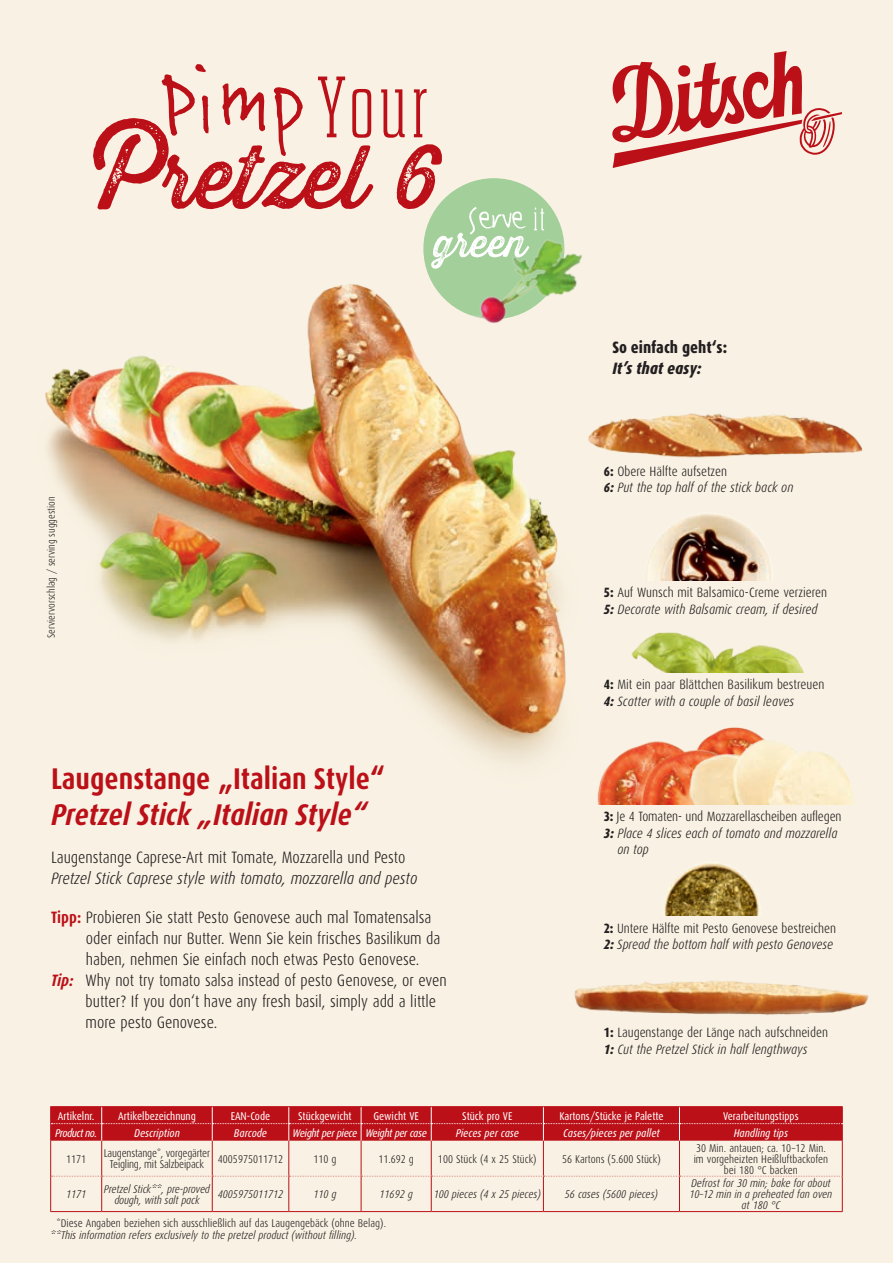
<style>
.page{position:relative;width:893px;height:1263px;background:#f9f2e4}
.page>*{position:absolute;margin:0;border:0;box-sizing:border-box;transform-origin:0 0}
.t1{font:141px "Jinky";color:#bb1018}
.t2{font:86.85px "Thirsty Rough Reg Two";color:#bb1018}
.t3{font:700 30px "Dax Condensed";color:#bb1018}
.t4{font:italic 700 30px "Dax Condensed";color:#bb1018}
.t5{font:300 16.5px "Dax Condensed";color:#231f20}
.t6{font:italic 300 16.5px "Dax Condensed";color:#231f20}
.t7{font:800 16.5px "Dax Condensed";color:#231f20}
.t8{font:italic 700 expanded 16.5px "Dax Condensed";color:#231f20}
.t9{font:300 13.5px/16.5px "Dax Condensed";color:#231f20}
.t10{font:italic 300 13.5px/16.5px "Dax Condensed";color:#231f20}
.t11{font:300 11.25px/11.2px "Dax Condensed";color:#231f20;text-align:center}
.t12{font:italic 300 11.25px/11.2px "Dax Condensed";color:#231f20;text-align:center}
.t13{font:11.25px "Dax Condensed";color:#fff}
.t14{font:italic 11.25px "Dax Condensed";color:#fff}
.t15{font:italic 11.25px "Dax Condensed";letter-spacing:-.03em;color:#fff}
.t16{font:italic 11.25px "Dax Condensed";letter-spacing:-.04em;color:#fff}
.t17{font:300 10.5px "Dax Condensed";color:#231f20}
.s1{font-family:"Dharma Slab E";font-weight:300;font-stretch:expanded;font-size:86.85px}
.s2{font-size:104.85px}
.s3{font-weight:700;color:#bb1018}
.s4{font-weight:700;font-style:italic;color:#bb1018}
.s5{font-weight:800;font-style:normal}
.s6{font-style:normal}
.s7{font-weight:700;font-stretch:expanded}
.s8{font-weight:800}
.s9{font-weight:700;font-style:italic;font-stretch:expanded}
.s10{font-style:italic}
</style>
<div class="page">
<svg style="left:612px;top:51px;width:230px;height:104px"></svg>
<img style="left:664px;top:864px;width:96px;height:52px">
<img style="left:791px;top:654px;width:13px;height:18px">
<img style="left:45px;top:147px;width:746px;height:717px">
<img style="left:569px;top:404px;width:294px;height:55px">
<img style="left:574px;top:980px;width:295px;height:35px">
<div style="left:423px;top:178px;width:141px;height:141px;background:#a3cf9a;border-radius:50%"></div>
<img style="left:438px;top:200px;width:179px;height:168px">
<svg style="left:431px;top:207px;width:113px;height:62px"></svg>
<hr style="left:50px;top:1141px;width:1px;height:35px;background:#bb1018">
<hr style="left:842px;top:1141px;width:1px;height:35px;background:#bb1018">
<hr style="left:50px;top:1176px;width:1px;height:35px;background:#bb1018">
<hr style="left:842px;top:1176px;width:1px;height:35px;background:#bb1018">
<hr style="left:50px;top:1211px;width:52px;height:1px;background:#bb1018">
<hr style="left:102px;top:1211px;width:110px;height:1px;background:#bb1018">
<hr style="left:212px;top:1211px;width:77px;height:1px;background:#bb1018">
<hr style="left:289px;top:1211px;width:72px;height:1px;background:#bb1018">
<hr style="left:361px;top:1211px;width:70px;height:1px;background:#bb1018">
<hr style="left:431px;top:1211px;width:112px;height:1px;background:#bb1018">
<hr style="left:543px;top:1211px;width:136px;height:1px;background:#bb1018">
<hr style="left:679px;top:1211px;width:164px;height:1px;background:#bb1018">
<hr style="left:50px;top:1106px;width:52px;height:1px;background:#bb1018">
<hr style="left:102px;top:1106px;width:110px;height:1px;background:#bb1018">
<hr style="left:212px;top:1106px;width:77px;height:1px;background:#bb1018">
<hr style="left:289px;top:1106px;width:72px;height:1px;background:#bb1018">
<hr style="left:361px;top:1106px;width:70px;height:1px;background:#bb1018">
<hr style="left:431px;top:1106px;width:112px;height:1px;background:#bb1018">
<hr style="left:543px;top:1106px;width:136px;height:1px;background:#bb1018">
<hr style="left:679px;top:1106px;width:164px;height:1px;background:#bb1018">
<svg style="left:50px;top:1107px;width:793px;height:34px;background:#bd171f"></svg>
<hr style="left:101px;top:1141px;width:1px;height:35px;background:#bb1018">
<hr style="left:212px;top:1141px;width:1px;height:35px;background:#bb1018">
<hr style="left:288px;top:1141px;width:1px;height:35px;background:#bb1018">
<hr style="left:361px;top:1141px;width:1px;height:35px;background:#bb1018">
<hr style="left:431px;top:1141px;width:1px;height:35px;background:#bb1018">
<hr style="left:543px;top:1141px;width:1px;height:35px;background:#bb1018">
<hr style="left:679px;top:1141px;width:1px;height:35px;background:#bb1018">
<hr style="left:101px;top:1176px;width:1px;height:35px;background:#bb1018">
<hr style="left:212px;top:1176px;width:1px;height:35px;background:#bb1018">
<hr style="left:288px;top:1176px;width:1px;height:35px;background:#bb1018">
<hr style="left:361px;top:1176px;width:1px;height:35px;background:#bb1018">
<hr style="left:431px;top:1176px;width:1px;height:35px;background:#bb1018">
<hr style="left:543px;top:1176px;width:1px;height:35px;background:#bb1018">
<hr style="left:679px;top:1176px;width:1px;height:35px;background:#bb1018">
<svg style="left:51px;top:1176px;width:791px;height:1px"></svg>
<h1 class="t1" style="left:163px;top:24px;width:265px">Pimp<span class="s1">Your</span></h1>
<h2 class="t2" style="left:94px;top:113px;width:349px"><span class="s2">P</span>retzel 6</h2>
<p class="t17" style="left:46px;top:638px;width:143px;rotate:-90deg">Serviervorschlag / serving suggestion</p>
<h3 class="t3" style="left:51px;top:762px;width:336px">Laugenstange „Italian Style“</h3>
<h3 class="t4" style="left:51px;top:797px;width:317px">Pretzel Stick „Italian Style“</h3>
<p class="t5" style="left:51px;top:848px;width:356px">Laugenstange Caprese-Art mit Tomate, Mozzarella und Pesto</p>
<p class="t6" style="left:51px;top:869px;width:368px">Pretzel Stick Caprese style with tomato, mozzarella and pesto</p>
<p class="t5" style="left:51px;top:908px;width:382px"><span class="s3">Tipp:</span> Probieren Sie statt Pesto Genovese auch mal Tomatensalsa</p>
<p class="t5" style="left:86px;top:929px;width:356px">oder einfach nur Butter. Wenn Sie kein frisches Basilikum da</p>
<p class="t5" style="left:86px;top:950px;width:335px">haben, nehmen Sie einfach noch etwas Pesto Genovese.</p>
<p class="t5" style="left:51px;top:971px;width:397px"><span class="s4">Tip:</span> Why not try tomato salsa instead of pesto Genovese, or even</p>
<p class="t5" style="left:86px;top:992px;width:352px">butter? If you don‘t have any fresh basil, simply add a little</p>
<p class="t5" style="left:86px;top:1013px;width:133px">more pesto Genovese.</p>
<p class="t7" style="left:612px;top:338px;width:116px">So einfach geht‘s:</p>
<p class="t8" style="left:612px;top:359px;width:91px">It’s that easy:</p>
<p class="t10" style="left:604px;top:463px;width:191px"><span class="s5">6:</span> <span class="s6">Obere Hälfte aufsetzen<br></span><span class="s7">6:</span> Put the top half of the stick back on</p>
<p class="t9" style="left:604px;top:584px;width:225px"><span class="s8">5:</span> Auf Wunsch mit Balsamico-Creme verzieren<br><span class="s9">5:</span> <span class="s10">Decorate with Balsamic cream, if desired</span></p>
<p class="t9" style="left:604px;top:677px;width:222px"><span class="s8">4:</span> Mit ein paar Blättchen Basilikum bestreuen<br><span class="s9">4:</span> <span class="s10">Scatter with a couple of basil leaves</span></p>
<p class="t9" style="left:604px;top:808px;width:239px"><span class="s8">3:</span> Je 4 Tomaten- und Mozzarellascheiben auflegen</p>
<p class="t10" style="left:604px;top:825px;width:235px"><span class="s7">3:</span> Place 4 slices each of tomato and mozzarella</p>
<p class="t10" style="left:617px;top:841px;width:33px">on top</p>
<p class="t9" style="left:604px;top:920px;width:234px"><span class="s8">2:</span> Untere Hälfte mit Pesto Genovese bestreichen<br><span class="s9">2:</span> <span class="s10">Spread the bottom half with pesto Genovese</span></p>
<p class="t9" style="left:604px;top:1024px;width:226px"><span class="s8">1:</span> Laugenstange der Länge nach aufschneiden<br><span class="s9">1:</span> <span class="s10">Cut the Pretzel Stick in half lengthways</span></p>
<p class="t13" style="left:58px;top:1109px;width:38px">Artikelnr.</p>
<p class="t13" style="left:118px;top:1109px;width:79px">Artikelbezeichnung</p>
<p class="t13" style="left:231px;top:1109px;width:41px">EAN-Code</p>
<p class="t13" style="left:298px;top:1109px;width:55px">Stückgewicht</p>
<p class="t13" style="left:373px;top:1109px;width:47px">Gewicht VE</p>
<p class="t13" style="left:462px;top:1109px;width:52px">Stück pro VE</p>
<p class="t13" style="left:559px;top:1109px;width:106px">Kartons/Stücke je Palette</p>
<p class="t13" style="left:723px;top:1109px;width:77px">Verarbeitungstipps</p>
<p class="t16" style="left:55px;top:1126px;width:44px">Product no.</p>
<p class="t14" style="left:134px;top:1126px;width:47px">Description</p>
<p class="t14" style="left:234px;top:1126px;width:35px">Barcode</p>
<p class="t15" style="left:293px;top:1126px;width:136px">Weight per piece Weight per case</p>
<p class="t14" style="left:456px;top:1126px;width:65px">Pieces per case</p>
<p class="t14" style="left:563px;top:1126px;width:98px">Cases/pieces per pallet</p>
<p class="t14" style="left:734px;top:1126px;width:56px">Handling tips</p>
<p class="t11" style="left:66px;top:1153px;width:22px">1171</p>
<p class="t11" style="left:104px;top:1148px;width:108px">Laugenstange*, vorgegärter<br>Teigling, mit Salzbeipack</p>
<p class="t11" style="left:218px;top:1153px;width:67px">4005975011712</p>
<p class="t11" style="left:313px;top:1153px;width:25px">110 g</p>
<p class="t11" style="left:378px;top:1153px;width:37px">11.692 g</p>
<p class="t11" style="left:438px;top:1153px;width:100px">100 Stück (4 x 25 Stück)</p>
<p class="t11" style="left:562px;top:1153px;width:100px">56 Kartons (5.600 Stück)</p>
<p class="t11" style="left:694px;top:1142px;width:136px">30 Min. antauen; ca. 10–12 Min. im vorgeheizten Heißluftbackofen bei 180 °C backen</p>
<p class="t12" style="left:66px;top:1189px;width:22px">1171</p>
<p class="t12" style="left:104px;top:1183px;width:108px">Pretzel Stick**, pre-proved dough, with salt pack</p>
<p class="t12" style="left:218px;top:1189px;width:67px">4005975011712</p>
<p class="t12" style="left:313px;top:1189px;width:25px">110 g</p>
<p class="t12" style="left:380px;top:1189px;width:35px">11692 g</p>
<p class="t12" style="left:434px;top:1189px;width:108px">100 pieces (4 x 25 pieces)</p>
<p class="t12" style="left:565px;top:1189px;width:95px">56 cases (5600 pieces)</p>
<p class="t12" style="left:689px;top:1177px;width:144px">Defrost for 30 min; bake for about<br>10–12 min in a preheated fan oven at 180 °C</p>
<p class="t11" style="left:57px;top:1218px;width:331px">*Diese Angaben beziehen sich ausschließlich auf das Laugengebäck (ohne Belag).</p>
<p class="t12" style="left:50px;top:1230px;width:308px">**This information refers exclusively to the pretzel product (without filling).</p>
</div>
